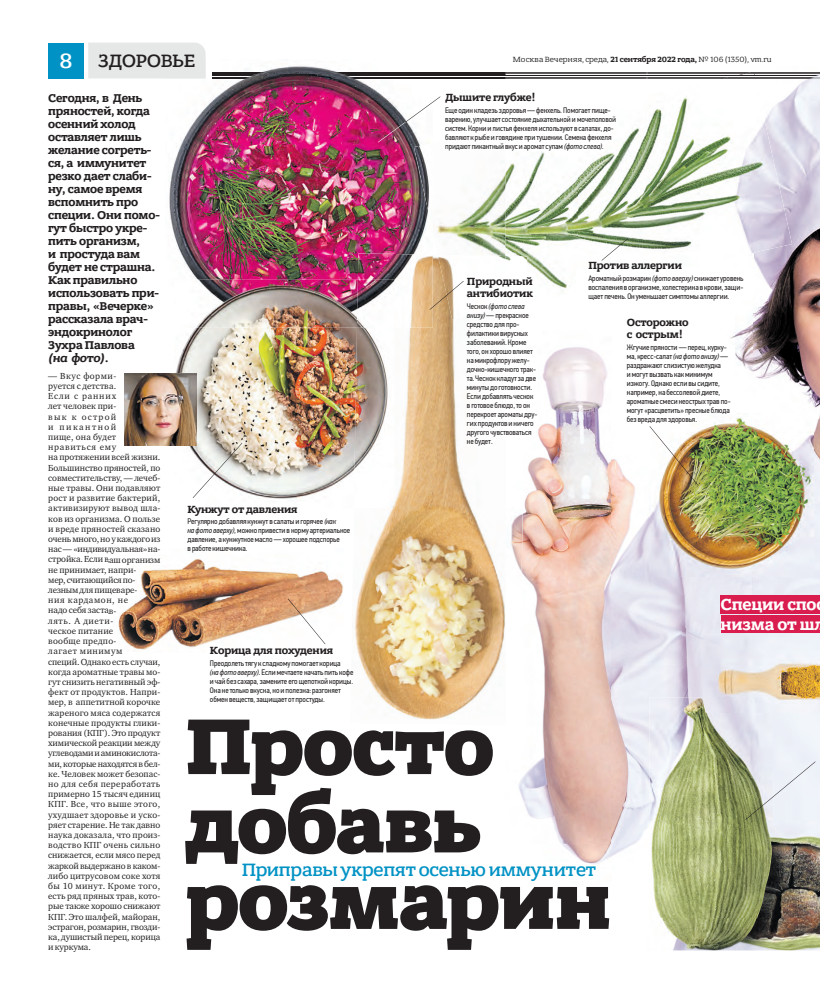
<style>
.page{position:relative;width:820px;height:993px;background:#fff}
.page>*{position:absolute;margin:0;border:0;box-sizing:border-box;transform-origin:0 0}
.t1{font:800 83.7px/77.4px "Bandera Pro";letter-spacing:-.015em;color:#231f20}
.t2{font:500 19px "Bandera Pro";letter-spacing:-.01em;color:#0092c4}
.t3{font:500 19px "Bandera Pro";letter-spacing:-.03em;color:#231f20}
.t4{font:700 17px/20px "Bandera Pro";letter-spacing:-.01em;color:#fff}
.t5{font:700 12px/13px "Bandera Pro";letter-spacing:-.01em;color:#231f20}
.t6{font:700 11px/12px "Bandera Pro";letter-spacing:-.01em;color:#231f20}
.t7{font:9px/10.2px "Charter ITC";color:#231f20}
.t8{font:8px/9px "PF Din Text Cond Pro";letter-spacing:-.01em;color:#231f20}
.t9{font:8px "Bandera Pro";color:#231f20}
.s1{font-size:22px;color:#fff}
.s2{color:#221e1f}
.s3{font-weight:700}
.s4{font-style:italic}
</style>
<div class="page">
<div style="left:88px;top:43px;width:117px;height:35px;background:#e5e8e7"></div>
<div style="left:48px;top:43px;width:36px;height:35px;background:#0092c4"></div>
<hr style="left:213px;top:72px;width:606px;height:1px;background:#231f20">
<hr style="left:213px;top:75px;width:606px;height:1px;background:#231f20">
<hr style="left:213px;top:77px;width:606px;height:1px;background:#231f20">
<img style="left:505px;top:73px;width:71px;height:6px">
<img style="left:791px;top:73px;width:28px;height:28px">
<img style="left:753px;top:101px;width:66px;height:319px">
<img style="left:730px;top:315px;width:23px;height:57px">
<img style="left:518px;top:347px;width:93px;height:574px">
<img style="left:611px;top:459px;width:71px;height:398px">
<img style="left:789px;top:420px;width:30px;height:195px">
<img style="left:682px;top:576px;width:107px;height:91px">
<img style="left:682px;top:667px;width:21px;height:30px">
<img style="left:505px;top:72px;width:314px;height:1px">
<img style="left:505px;top:75px;width:314px;height:3px">
<img style="left:518px;top:863px;width:77px;height:17px">
<img style="left:518px;top:884px;width:91px;height:2px">
<img style="left:505px;top:886px;width:104px;height:43px">
<img style="left:165px;top:59px;width:267px;height:220px">
<img style="left:165px;top:59px;width:40px;height:19px">
<img style="left:165px;top:59px;width:30px;height:11px">
<img style="left:213px;top:72px;width:219px;height:1px">
<img style="left:213px;top:75px;width:219px;height:3px">
<img style="left:437px;top:174px;width:68px;height:80px">
<img style="left:576px;top:72px;width:215px;height:198px">
<img style="left:505px;top:104px;width:72px;height:188px">
<img style="left:576px;top:269px;width:102px;height:23px">
<svg style="left:734px;top:72px;width:20px;height:4px"></svg>
<img style="left:722px;top:77px;width:33px;height:1px">
<img style="left:414px;top:143px;width:18px;height:89px">
<img style="left:560px;top:107px;width:50px;height:7px">
<img style="left:519px;top:116px;width:97px;height:8px">
<img style="left:505px;top:125px;width:108px;height:8px">
<img style="left:505px;top:134px;width:106px;height:8px">
<img style="left:505px;top:143px;width:98px;height:8px">
<img style="left:350px;top:254px;width:155px;height:465px">
<img style="left:511px;top:347px;width:15px;height:378px">
<img style="left:357px;top:253px;width:75px;height:74px">
<img style="left:437px;top:255px;width:68px;height:64px">
<img style="left:505px;top:256px;width:22px;height:36px">
<img style="left:174px;top:279px;width:183px;height:229px">
<img style="left:353px;top:327px;width:41px;height:181px">
<img style="left:357px;top:279px;width:37px;height:48px">
<img style="left:125px;top:373px;width:71px;height:72px">
<img style="left:118px;top:559px;width:226px;height:91px">
<img style="left:118px;top:559px;width:42px;height:5px">
<img style="left:118px;top:568px;width:18px;height:6px">
<img style="left:118px;top:576px;width:17px;height:8px">
<img style="left:118px;top:588px;width:19px;height:7px">
<img style="left:118px;top:598px;width:10px;height:7px">
<img style="left:649px;top:697px;width:170px;height:254px">
<img style="left:649px;top:413px;width:164px;height:163px">
<div style="left:720px;top:595px;width:99px;height:18px;background:#d91d4f"></div>
<div style="left:720px;top:615px;width:99px;height:18px;background:#d91d4f"></div>
<img style="left:703px;top:633px;width:116px;height:78px">
<svg style="left:601px;top:238px;width:27px;height:22px"></svg>
<svg style="left:429px;top:281px;width:34px;height:29px"></svg>
<svg style="left:193px;top:442px;width:49px;height:56px"></svg>
<svg style="left:287px;top:598px;width:38px;height:46px"></svg>
<img style="left:649px;top:426px;width:49px;height:59px">
<svg style="left:745px;top:761px;width:70px;height:58px"></svg>
<svg style="left:377px;top:96px;width:63px;height:46px"></svg>
<h2 class="t3" style="left:60px;top:49px;width:137px"><span class="s1">8</span> ЗДОРО<span class="s2">ВЬЕ</span></h2>
<p class="t9" style="left:512px;top:55px;width:260px">Москва Вечерняя, среда, <span class="s3">21 сентября 2022 года,</span> № 106 (1350), vm.ru</p>
<p class="t5" style="left:48px;top:92px;width:113px">Сегодня, в День пряностей, когда осенний холод оставляет лишь желание согреть&shy;ся, а иммунитет резко дает слаби&shy;ну, самое время вспомнить про специи. Они помо&shy;гут быстро укре&shy;пить организм,<br>и простуда вам будет не страшна.<br>Как правильно использовать при&shy;правы, «Вечерке» рассказала врач&shy;эндокринолог<br>Зухра Павлова<br><span class="s4">(на фото)</span>.</p>
<p class="t7" style="left:48px;top:370px;width:114px">— Вкус форми-<br>руется с детства.<br>Если с ранних<br>лет человек при-<br>вык к острой<br>и пикантной<br>пище, она будет нравиться ему<br>на протяжении всей жизни.<br>Большинство пряностей, по совместительству, — лечеб&shy;ные травы. Они подавляют рост и развитие бактерий, активизируют вывод шла&shy;ков из организма. О пользе и вреде пряностей сказано очень много, но у каждого из нас — «индивидуальная» на&shy;стройка. Есливаш организм не принимает, напри-<br>мер, считающийся по&shy;лезным для пищеваре-<br>ния кардамон, не<br>надо себя застав-<br>лять. А диети-<br>ческое питание<br>вообще предпо-<br>лагает минимум<br>специй. Однако есть случаи, когда ароматные травы мо&shy;гут снизить негативный эф&shy;фект от продуктов. Напри&shy;мер, в аппетитной корочке жареного мяса содержатся конечные продукты глики&shy;рования (КПГ). Это продукт химической реакции между углеводами и аминокислота&shy;ми, которые находятся в бел&shy;ке. Человек может безопас&shy;но для себя переработать примерно 15 тысяч единиц<br>КПГ. Все, что выше этого, ухудшает здоровье и уско&shy;ряет старение. Не так давно наука доказала, что произ&shy;водство КПГ очень сильно снижается, если мясо перед жаркой выдержано в каком&shy;либо цитрусовом соке хотя бы 10 минут. Кроме того, есть ряд пряных трав, кото&shy;рые также хорошо снижают<br>КПГ. Это шалфей, майоран, эстрагон, розмарин, гвозди&shy;ка, душистый перец, корица и куркума.</p>
<h3 class="t6" style="left:445px;top:92px;width:92px">Дышите глубже!</h3>
<p class="t8" style="left:445px;top:106px;width:172px">Еще один кладезь здоровья — фенхель. Помогает пище&shy;варению, улучшаетсостояние дыхательной имочеполовой систем. Корни и листьяфенхеля используют в салатах, до&shy;бавляют к рыбе и говядине при тушении. Семенафенхеля придают пикантный вкус и ароматсупам <span class="s4">(фото слева).</span></p>
<h3 class="t6" style="left:187px;top:503px;width:112px">Кунжут от давления</h3>
<p class="t8" style="left:187px;top:517px;width:164px">Регулярно добавляя кунжут в салатыи горячее <span class="s4">(как нафото вверху),</span>можно привести в норму артериальное давление, а кунжутноемасло — хорошее подспорье<br>в работе кишечника.</p>
<h3 class="t6" style="left:210px;top:645px;width:125px">Корица для похудения</h3>
<p class="t8" style="left:210px;top:659px;width:145px">Преодолеть тягу к сладкому помогает корица <span class="s4">(нафото вверху).</span> Еслимечтаете начать пить кофе и чай безсахара, замените егощепоткой корицы.<br>Она не только вкусна, но и полезна: разгоняет обмен веществ, защищает от простуды.</p>
<h3 class="t6" style="left:466px;top:275px;width:67px">Природный антибиотик</h3>
<p class="t8" style="left:466px;top:302px;width:72px">Чеснок <span class="s4">(фото слева внизу)</span> — прекрасное средство для про&shy;филактики вирусных заболеваний. Кроме того, он хорошо влияет намикрофлоружелу&shy;дочно-кишечного трак&shy;та. Чеснок кладутза две минутыдо готовности.<br>Если добавлять чеснок в готовое блюдо, то он перекроет ароматыдру&shy;гих продуктов и ничего другого чувствоваться не будет.</p>
<h3 class="t6" style="left:588px;top:260px;width:95px">Против аллергии</h3>
<p class="t8" style="left:588px;top:274px;width:156px;text-align:justify">Ароматный розмарин <span class="s4">(фото вверху)</span>снижаетуровень воспаления в организме, холестерина в крови, защи&shy;щает печень. Он уменьшаетсимптомыаллергии.</p>
<h3 class="t6" style="left:626px;top:316px;width:63px">Осторожно с острым!</h3>
<p class="t8" style="left:626px;top:343px;width:105px">Жгучие пряности — перец, курку&shy;ма, кресс-салат<span class="s4">(нафото внизу)</span> — раздражаютслизистуюжелудка имогут вызвать какминимум изжогу. Однако если высидите, например, на бессолевой диете, ароматные смеси неострыхтрав по&shy;могут «расцветить» пресные блюда без вреда для здоровья.</p>
<h3 class="t4" style="left:720px;top:594px;width:105px">Специи спо низма от шл</h3>
<h1 class="t1" style="left:185px;top:710px;width:427px">Просто добавь розмарин</h1>
<h2 class="t2" style="left:242px;top:857px;width:355px">Приправы укрепят осенью иммунитет</h2>
</div>
